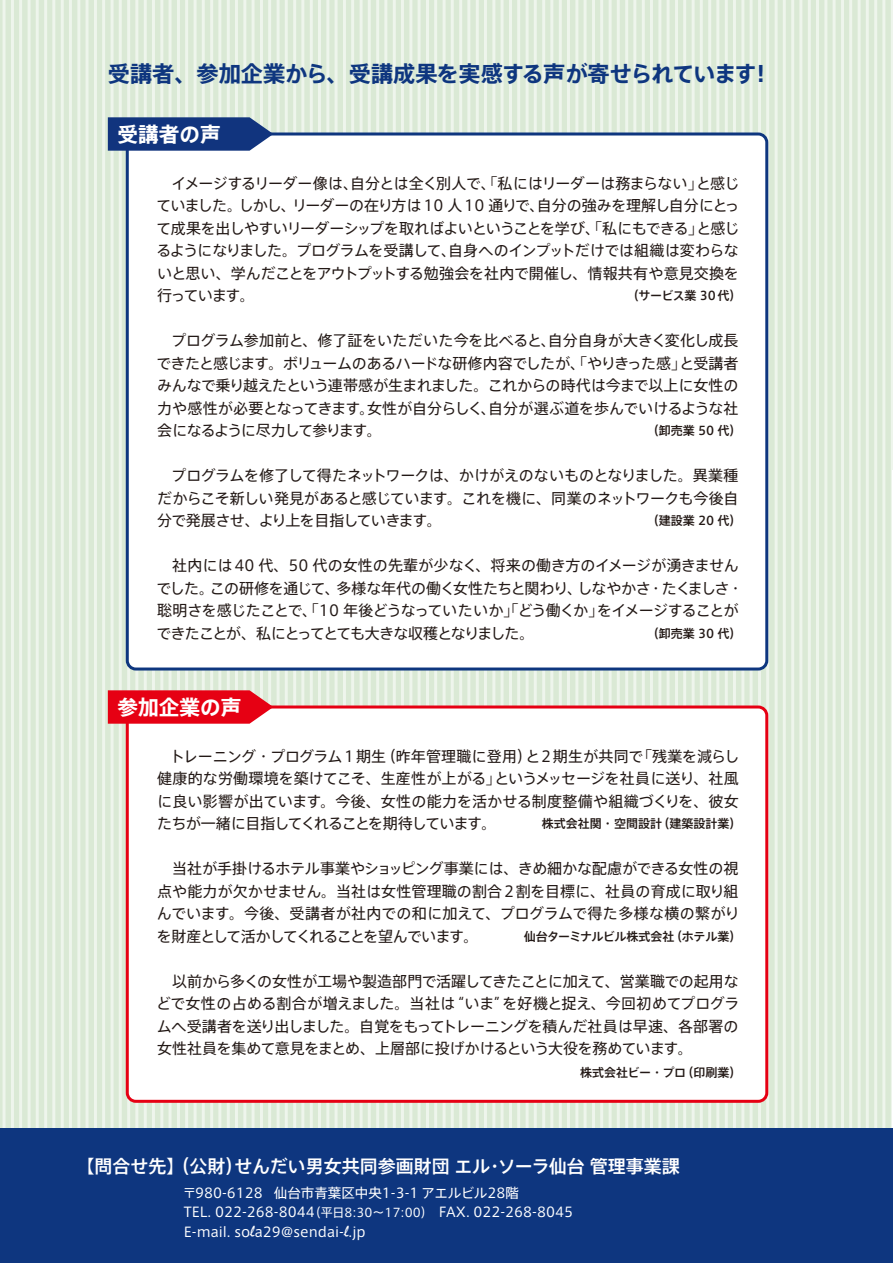
<style>
.page{position:relative;width:893px;height:1263px;background:#dae9d5}
.page>*{position:absolute;margin:0;border:0;box-sizing:border-box;transform-origin:0 0}
.t1{font:700 22.2px "Axis Std";letter-spacing:-.005em;color:#0e367f}
.t2{font:700 20.55px "Axis Std";letter-spacing:.005em;color:#fff}
.t3{font:500 18px "Axis Std";color:#fff}
.t4{font:15px/22.5px "Axis Std";letter-spacing:-.03em;color:#231916;text-align:justify}
.t5{font:13.5px/19.5px "Axis Std";color:#fff}
.t6{font:500 12px "Axis Std";color:#231916}
.t7{font:500 12px "Axis Std";letter-spacing:-.02em;color:#231916}
.t8{font:500 12px "Axis Std";letter-spacing:-.03em;color:#231916}
.s1{font-size:12px}
.s2{font-family:"Mistral";font-size:16.5px}
</style>
<div class="page">
<hr style="left:882px;top:0;width:3px;height:1263px;background:#eef5ec">
<hr style="left:891px;top:0;width:2px;height:1263px;background:#eef5ec">
<hr style="left:874px;top:0;width:3px;height:1263px;background:#eef5ec">
<hr style="left:866px;top:0;width:3px;height:1263px;background:#eef5ec">
<hr style="left:849px;top:0;width:3px;height:1263px;background:#eef5ec">
<hr style="left:833px;top:0;width:3px;height:1263px;background:#eef5ec">
<hr style="left:816px;top:0;width:3px;height:1263px;background:#eef5ec">
<hr style="left:799px;top:0;width:3px;height:1263px;background:#eef5ec">
<hr style="left:783px;top:0;width:3px;height:1263px;background:#eef5ec">
<hr style="left:766px;top:0;width:3px;height:1263px;background:#eef5ec">
<hr style="left:750px;top:0;width:3px;height:1263px;background:#eef5ec">
<hr style="left:733px;top:0;width:3px;height:1263px;background:#eef5ec">
<hr style="left:716px;top:0;width:3px;height:1263px;background:#eef5ec">
<hr style="left:700px;top:0;width:3px;height:1263px;background:#eef5ec">
<hr style="left:683px;top:0;width:3px;height:1263px;background:#eef5ec">
<hr style="left:667px;top:0;width:3px;height:1263px;background:#eef5ec">
<hr style="left:650px;top:0;width:3px;height:1263px;background:#eef5ec">
<hr style="left:633px;top:0;width:3px;height:1263px;background:#eef5ec">
<hr style="left:617px;top:0;width:3px;height:1263px;background:#eef5ec">
<hr style="left:600px;top:0;width:3px;height:1263px;background:#eef5ec">
<hr style="left:584px;top:0;width:3px;height:1263px;background:#eef5ec">
<hr style="left:567px;top:0;width:3px;height:1263px;background:#eef5ec">
<hr style="left:550px;top:0;width:3px;height:1263px;background:#eef5ec">
<hr style="left:534px;top:0;width:3px;height:1263px;background:#eef5ec">
<hr style="left:517px;top:0;width:3px;height:1263px;background:#eef5ec">
<hr style="left:501px;top:0;width:3px;height:1263px;background:#eef5ec">
<hr style="left:484px;top:0;width:3px;height:1263px;background:#eef5ec">
<hr style="left:467px;top:0;width:3px;height:1263px;background:#eef5ec">
<hr style="left:451px;top:0;width:3px;height:1263px;background:#eef5ec">
<hr style="left:434px;top:0;width:3px;height:1263px;background:#eef5ec">
<hr style="left:418px;top:0;width:3px;height:1263px;background:#eef5ec">
<hr style="left:401px;top:0;width:3px;height:1263px;background:#eef5ec">
<hr style="left:384px;top:0;width:3px;height:1263px;background:#eef5ec">
<hr style="left:368px;top:0;width:3px;height:1263px;background:#eef5ec">
<hr style="left:351px;top:0;width:3px;height:1263px;background:#eef5ec">
<hr style="left:335px;top:0;width:3px;height:1263px;background:#eef5ec">
<hr style="left:318px;top:0;width:3px;height:1263px;background:#eef5ec">
<hr style="left:301px;top:0;width:3px;height:1263px;background:#eef5ec">
<hr style="left:285px;top:0;width:3px;height:1263px;background:#eef5ec">
<hr style="left:268px;top:0;width:3px;height:1263px;background:#eef5ec">
<hr style="left:252px;top:0;width:3px;height:1263px;background:#eef5ec">
<hr style="left:235px;top:0;width:3px;height:1263px;background:#eef5ec">
<hr style="left:218px;top:0;width:3px;height:1263px;background:#eef5ec">
<hr style="left:202px;top:0;width:3px;height:1263px;background:#eef5ec">
<hr style="left:185px;top:0;width:3px;height:1263px;background:#eef5ec">
<hr style="left:169px;top:0;width:3px;height:1263px;background:#eef5ec">
<hr style="left:152px;top:0;width:3px;height:1263px;background:#eef5ec">
<hr style="left:135px;top:0;width:3px;height:1263px;background:#eef5ec">
<hr style="left:119px;top:0;width:3px;height:1263px;background:#eef5ec">
<hr style="left:102px;top:0;width:3px;height:1263px;background:#eef5ec">
<hr style="left:86px;top:0;width:3px;height:1263px;background:#eef5ec">
<hr style="left:69px;top:0;width:3px;height:1263px;background:#eef5ec">
<hr style="left:52px;top:0;width:3px;height:1263px;background:#eef5ec">
<hr style="left:36px;top:0;width:3px;height:1263px;background:#eef5ec">
<hr style="left:19px;top:0;width:3px;height:1263px;background:#eef5ec">
<hr style="left:3px;top:0;width:3px;height:1263px;background:#eef5ec">
<hr style="left:858px;top:0;width:3px;height:1263px;background:#eef5ec">
<hr style="left:841px;top:0;width:3px;height:1263px;background:#eef5ec">
<hr style="left:824px;top:0;width:3px;height:1263px;background:#eef5ec">
<hr style="left:808px;top:0;width:3px;height:1263px;background:#eef5ec">
<hr style="left:791px;top:0;width:3px;height:1263px;background:#eef5ec">
<hr style="left:775px;top:0;width:3px;height:1263px;background:#eef5ec">
<hr style="left:758px;top:0;width:3px;height:1263px;background:#eef5ec">
<hr style="left:741px;top:0;width:3px;height:1263px;background:#eef5ec">
<hr style="left:725px;top:0;width:3px;height:1263px;background:#eef5ec">
<hr style="left:708px;top:0;width:3px;height:1263px;background:#eef5ec">
<hr style="left:692px;top:0;width:3px;height:1263px;background:#eef5ec">
<hr style="left:675px;top:0;width:3px;height:1263px;background:#eef5ec">
<hr style="left:658px;top:0;width:3px;height:1263px;background:#eef5ec">
<hr style="left:642px;top:0;width:3px;height:1263px;background:#eef5ec">
<hr style="left:625px;top:0;width:3px;height:1263px;background:#eef5ec">
<hr style="left:609px;top:0;width:3px;height:1263px;background:#eef5ec">
<hr style="left:592px;top:0;width:3px;height:1263px;background:#eef5ec">
<hr style="left:575px;top:0;width:3px;height:1263px;background:#eef5ec">
<hr style="left:559px;top:0;width:3px;height:1263px;background:#eef5ec">
<hr style="left:542px;top:0;width:3px;height:1263px;background:#eef5ec">
<hr style="left:526px;top:0;width:3px;height:1263px;background:#eef5ec">
<hr style="left:509px;top:0;width:3px;height:1263px;background:#eef5ec">
<hr style="left:492px;top:0;width:3px;height:1263px;background:#eef5ec">
<hr style="left:476px;top:0;width:3px;height:1263px;background:#eef5ec">
<hr style="left:459px;top:0;width:3px;height:1263px;background:#eef5ec">
<hr style="left:443px;top:0;width:3px;height:1263px;background:#eef5ec">
<hr style="left:426px;top:0;width:3px;height:1263px;background:#eef5ec">
<hr style="left:409px;top:0;width:3px;height:1263px;background:#eef5ec">
<hr style="left:393px;top:0;width:3px;height:1263px;background:#eef5ec">
<hr style="left:376px;top:0;width:3px;height:1263px;background:#eef5ec">
<hr style="left:360px;top:0;width:3px;height:1263px;background:#eef5ec">
<hr style="left:343px;top:0;width:3px;height:1263px;background:#eef5ec">
<hr style="left:326px;top:0;width:3px;height:1263px;background:#eef5ec">
<hr style="left:310px;top:0;width:3px;height:1263px;background:#eef5ec">
<hr style="left:293px;top:0;width:3px;height:1263px;background:#eef5ec">
<hr style="left:277px;top:0;width:3px;height:1263px;background:#eef5ec">
<hr style="left:260px;top:0;width:3px;height:1263px;background:#eef5ec">
<hr style="left:243px;top:0;width:3px;height:1263px;background:#eef5ec">
<hr style="left:227px;top:0;width:3px;height:1263px;background:#eef5ec">
<hr style="left:210px;top:0;width:3px;height:1263px;background:#eef5ec">
<hr style="left:194px;top:0;width:3px;height:1263px;background:#eef5ec">
<hr style="left:177px;top:0;width:3px;height:1263px;background:#eef5ec">
<hr style="left:160px;top:0;width:3px;height:1263px;background:#eef5ec">
<hr style="left:144px;top:0;width:3px;height:1263px;background:#eef5ec">
<hr style="left:127px;top:0;width:3px;height:1263px;background:#eef5ec">
<hr style="left:111px;top:0;width:3px;height:1263px;background:#eef5ec">
<hr style="left:94px;top:0;width:3px;height:1263px;background:#eef5ec">
<hr style="left:77px;top:0;width:3px;height:1263px;background:#eef5ec">
<hr style="left:61px;top:0;width:3px;height:1263px;background:#eef5ec">
<hr style="left:44px;top:0;width:3px;height:1263px;background:#eef5ec">
<hr style="left:28px;top:0;width:3px;height:1263px;background:#eef5ec">
<hr style="left:11px;top:0;width:3px;height:1263px;background:#eef5ec">
<div style="left:127px;top:134px;width:640px;height:535px;background:#fff;border-radius:9px"></div>
<div style="left:126px;top:132px;width:642px;height:538px;border:3px solid #0e367f;border-radius:9px"></div>
<svg style="left:108px;top:117px;width:165px;height:34px;background:#244487"></svg>
<div style="left:127px;top:707px;width:640px;height:394px;background:#fff;border-radius:9px"></div>
<div style="left:126px;top:705px;width:642px;height:398px;border:3px solid #e60013;border-radius:9px"></div>
<svg style="left:108px;top:690px;width:165px;height:34px;background:#e61525"></svg>
<div style="left:0;top:1129px;width:893px;height:134px;background:#0e367f"></div>
<h1 class="t1" style="left:108px;top:57px;width:666px">受講者、参加企業から、受講成果を実感する声が寄せられています！</h1>
<h2 class="t2" style="left:117px;top:118px;width:105px">受講者の声</h2>
<p class="t4" style="left:156px;top:171px;width:585px">　イメージするリーダー像は、自分とは全く別人で、「私にはリーダーは務まらない」と感じていました。しかし、リーダーの在り方は 10 人 10 通りで、自分の強みを理解し自分にとって成果を出しやすいリーダーシップを取ればよいということを学び、「私にもできる」と感じるようになりました。プログラムを受講して、自身へのインプットだけでは組織は変わらないと思い、学んだことをアウトプットする勉強会を社内で開催し、情報共有や意見交換を行っています。</p>
<p class="t8" style="left:627px;top:287px;width:116px">（サービス業 30代）</p>
<p class="t4" style="left:157px;top:328px;width:584px">　プログラム参加前と、修了証をいただいた今を比べると、自分自身が大きく変化し成長できたと感じます。ボリュームのあるハードな研修内容でしたが、「やりきった感」と受講者みんなで乗り越えたという連帯感が生まれました。これからの時代は今まで以上に女性の力や感性が必要となってきます。女性が自分らしく、自分が選ぶ道を歩んでいけるような社会になるように尽力して参ります。</p>
<p class="t6" style="left:647px;top:422px;width:96px">（卸売業 50 代）</p>
<p class="t4" style="left:157px;top:463px;width:583px">　プログラムを修了して得たネットワークは、かけがえのないものとなりました。異業種だからこそ新しい発見があると感じています。これを機に、同業のネットワークも今後自分で発展させ、より上を目指していきます。</p>
<p class="t6" style="left:647px;top:512px;width:96px">（建設業 20 代）</p>
<p class="t4" style="left:157px;top:553px;width:588px;text-align:left">　社内には40 代、50 代の女性の先輩が少なく、将来の働き方のイメージが湧きませんでした。この研修を通じて、多様な年代の働く女性たちと関わり、しなやかさ・たくましさ・聡明さを感じたことで、「10 年後どうなっていたいか」「どう働くか」をイメージすることができたことが、私にとってとても大きな収穫となりました。</p>
<p class="t6" style="left:647px;top:624px;width:96px">（卸売業 30 代）</p>
<h2 class="t2" style="left:117px;top:691px;width:125px">参加企業の声</h2>
<p class="t4" style="left:157px;top:744px;width:584px">　トレーニング・プログラム1期生（昨年管理職に登用）と2期生が共同で「残業を減らし健康的な労働環境を築けてこそ、生産性が上がる」というメッセージを社員に送り、社風に良い影響が出ています。今後、女性の能力を活かせる制度整備や組織づくりを、彼女たちが一緒に目指してくれることを期待しています。</p>
<p class="t6" style="left:542px;top:815px;width:201px">株式会社関・空間設計（建築設計業）</p>
<p class="t4" style="left:157px;top:856px;width:585px">　当社が手掛けるホテル事業やショッピング事業には、きめ細かな配慮ができる女性の視点や能力が欠かせません。当社は女性管理職の割合2割を目標に、社員の育成に取り組んでいます。今後、受講者が社内での和に加えて、プログラムで得た多様な横の繋がりを財産として活かしてくれることを望んでいます。</p>
<p class="t7" style="left:524px;top:927px;width:219px">仙台ターミナルビル株式会社（ホテル業）</p>
<p class="t4" style="left:156px;top:969px;width:585px">　以前から多くの女性が工場や製造部門で活躍してきたことに加えて、営業職での起用などで女性の占める割合が増えました。当社は“いま”を好機と捉え、今回初めてプログラムへ受講者を送り出しました。自覚をもってトレーニングを積んだ社員は早速、各部署の女性社員を集めて意見をまとめ、上層部に投げかけるという大役を務めています。</p>
<p class="t6" style="left:580px;top:1063px;width:163px">株式会社ビー・プロ（印刷業）</p>
<p class="t3" style="left:77px;top:1153px;width:605px">【問合せ先】（公財）せんだい男女共同参画財団エル・ソーラ仙台管理事業課</p>
<p class="t5" style="left:183px;top:1182px;width:392px">〒980-6128 仙台市青葉区中央1-3-1 アエルビル28階<br>TEL. 022-268-8044<span class="s1">（平日8:30～17:00）　</span>FAX. 022-268-8045<br>E-mail. so<span class="s2">l</span>a29@sendai-<span class="s2">l</span>.jp</p>
</div>
